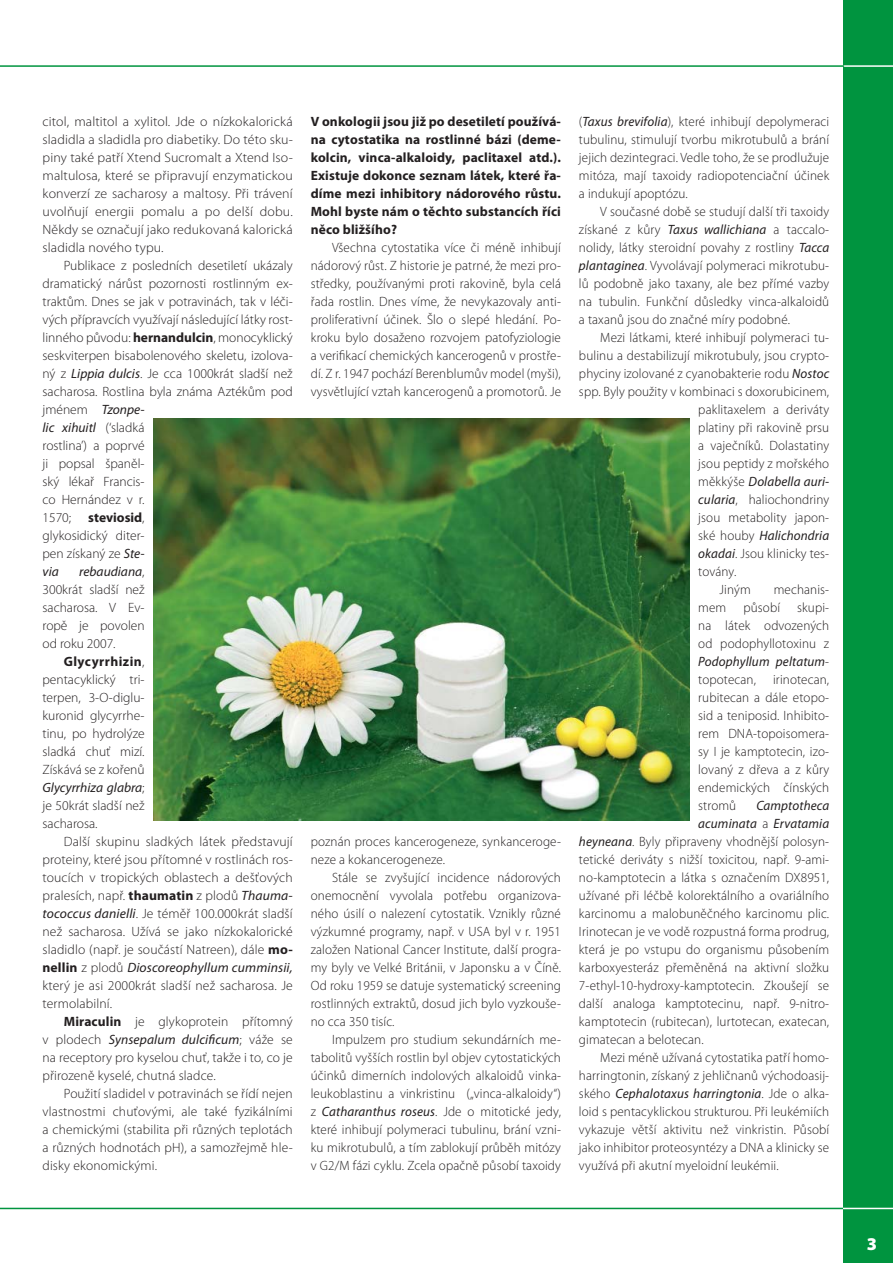
<style>
.page{position:relative;width:893px;height:1263px;background:#fff}
.page>*{position:absolute;margin:0;border:0;box-sizing:border-box;transform-origin:0 0}
.t1{font:900 18px "Myriad Pro";color:#fff}
.t2{font:300 13.5px/18px "Myriad Pro";letter-spacing:.01em;color:#231f20;text-align:justify}
.t3{font:700 13.5px/18px "Myriad Pro";letter-spacing:.01em;color:#231f20;text-align:justify}
.t4{font:italic 13.5px "Myriad Pro";letter-spacing:.01em;color:#231f20}
.s1{font-weight:700}
.s2{font-weight:400;font-style:italic}
.s3{font-weight:300;font-style:normal}
</style>
<div class="page">
<div style="left:844px;top:0;width:49px;height:1263px;background:#00943f"></div>
<hr style="left:0;top:65px;width:893px;height:2px;background:#fff">
<hr style="left:0;top:65px;width:844px;height:2px;background:#00943f">
<hr style="left:0;top:1208px;width:893px;height:1px;background:#fff">
<hr style="left:0;top:1208px;width:843px;height:1px;background:#00943f">
<img style="left:153px;top:419px;width:537px;height:402px">
<p class="t2" style="left:43px;top:114px;width:252px">citol, maltitol a xylitol. Jde o nízkokalorická sladidla a sladidla pro diabetiky. Do této sku&shy;piny také patří Xtend Sucromalt a Xtend Iso&shy;maltulosa, které se připravují enzymatickou konverzí ze sacharosy a maltosy. Při trávení uvolňují energii pomalu a po delší dobu.<br>Někdy se označují jako redukovaná kalorická sladidla nového typu.</p>
<p class="t2" style="left:43px;top:258px;width:252px;text-align:left;text-indent:21px">Publikace z posledních desetiletí ukázaly dramatický nárůst pozornosti rostlinným ex&shy;traktům. Dnes se jak v potravinách, tak v léči&shy;vých přípravcích využívají následující látky rost&shy;linného původu: <span class="s1">hernandulcin</span>, monocyklický seskviterpen bisabolenového skeletu, izolova&shy;ný z <span class="s2">Lippia dulcis</span>. Je cca 1000krát sladší než sacharosa. Rostlina byla známa Aztékům pod jménem <span class="s2">Tzonpe-<br>lic xihuitl</span> (‘sladká<br>rostlina’) a poprvé<br>ji popsal španěl-<br>ský lékař Francis-<br>co Hernández v r.<br>1570;</p>
<p class="t2" style="left:43px;top:510px;width:104px;text-indent:46px"><span class="s1">steviosid</span>, glykosidický diter&shy;pen získaný ze <span class="s2">Ste&shy;via</span></p>
<p class="t2" style="left:43px;top:564px;width:104px;text-indent:37px"><span class="s2">rebaudiana</span>, 300krát sladší než sacharosa. V Ev&shy;ropě je povolen od roku 2007.</p>
<p class="t2" style="left:43px;top:654px;width:104px;text-indent:21px"><span class="s1">Glycyrrhizin</span>, pentacyklický tri&shy;terpen, 3-O-diglu&shy;kuronid glycyrrhe&shy;tinu, po hydrolýze sladká chuť mizí.<br>Získává se z kořenů <span class="s2">Glycyrrhiza glabra</span>; je 50krát sladší než sacharosa.</p>
<p class="t2" style="left:43px;top:834px;width:252px;text-indent:21px">Další skupinu sladkých látek představují proteiny, které jsou přítomné v rostlinách ros&shy;toucích v tropických oblastech a dešťových pralesích, např. <span class="s1">thaumatin</span> z plodů <span class="s2">Thauma&shy;tococcus danielli</span>. Je téměř 100.000krát sladší než sacharosa. Užívá se jako nízkokalorické sladidlo (např. je součástí Natreen), dále <span class="s1">mo&shy;nellin</span> z plodů <span class="s2">Dioscoreophyllum cumminsii, </span>který je asi 2000krát sladší než sacharosa. Je termolabilní.</p>
<p class="t2" style="left:43px;top:1014px;width:252px;text-indent:21px"><span class="s1">Miraculin</span> je glykoprotein přítomný v plodech <span class="s2">Synsepalum dulcificum</span>; váže se na receptory pro kyselou chuť, takže i to, co je přirozeně kyselé, chutná sladce.</p>
<p class="t2" style="left:43px;top:1086px;width:252px;text-indent:21px">Použití sladidel v potravinách se řídí nejen vlastnostmi chuťovými, ale také fyzikálními a chemickými (stabilita při různých teplotách a různých hodnotách pH), a samozřejmě hle&shy;disky ekonomickými.</p>
<p class="t3" style="left:311px;top:114px;width:252px">V onkologii jsou již po desetiletí používá&shy;na cytostatika na rostlinné bázi (deme&shy;kolcin, vinca-alkaloidy, paclitaxel atd.).<br>Existuje dokonce seznam látek, které řa&shy;díme mezi inhibitory nádorového růstu.<br>Mohl byste nám o těchto substancích říci něco bližšího?</p>
<p class="t2" style="left:311px;top:240px;width:252px;text-indent:21px">Všechna cytostatika více či méně inhibují nádorový růst. Z historie je patrné, že mezi pro&shy;středky, používanými proti rakovině, byla celá řada rostlin. Dnes víme, že nevykazovaly anti&shy;proliferativní účinek. Šlo o slepé hledání. Po&shy;kroku bylo dosaženo rozvojem patofyziologie a verifikací chemických kancerogenů v prostře&shy;dí. Z r. 1947 pochází Berenblumův model (myši), vysvětlující vztah kancerogenů a promotorů. Je</p>
<p class="t2" style="left:311px;top:834px;width:252px">poznán proces kancerogeneze, synkanceroge&shy;neze a kokancerogeneze.</p>
<p class="t2" style="left:311px;top:870px;width:252px;text-indent:21px">Stále se zvyšující incidence nádorových onemocnění vyvolala potřebu organizova&shy;ného úsilí o nalezení cytostatik. Vznikly různé výzkumné programy, např. v USA byl v r. 1951 založen National Cancer Institute, další progra&shy;my byly ve Velké Británii, v Japonsku a v Číně.<br>Od roku 1959 se datuje systematický screening rostlinných extraktů, dosud jich bylo vyzkouše&shy;no cca 350 tisíc.</p>
<p class="t2" style="left:311px;top:1032px;width:252px;text-indent:21px">Impulzem pro studium sekundárních me&shy;tabolitů vyšších rostlin byl objev cytostatických účinků dimerních indolových alkaloidů vinka&shy;leukoblastinu a vinkristinu („vinca-alkaloidy“) z <span class="s2">Catharanthus roseus</span>. Jde o mitotické jedy, které inhibují polymeraci tubulinu, brání vzni&shy;ku mikrotubulů, a tím zablokují průběh mitózy v G2/M fázi cyklu. Zcela opačně působí taxoidy</p>
<p class="t2" style="left:579px;top:114px;width:252px">(<span class="s2">Taxus brevifolia</span>), které inhibují depolymeraci tubulinu, stimulují tvorbu mikrotubulů a brání jejich dezintegraci. Vedle toho, že se prodlužuje mitóza, mají taxoidy radiopotenciační účinek a indukují apoptózu.</p>
<p class="t2" style="left:579px;top:204px;width:252px;text-indent:21px">V současné době se studují další tři taxoidy získané z kůry <span class="s2">Taxus wallichiana</span> a taccalo&shy;nolidy, látky steroidní povahy z rostliny <span class="s2">Tacca plantaginea</span>. Vyvolávají polymeraci mikrotubu&shy;lů podobně jako taxany, ale bez přímé vazby na tubulin. Funkční důsledky vinca-alkaloidů a taxanů jsou do značné míry podobné.</p>
<p class="t2" style="left:600px;top:330px;width:230px">Mezi látkami, které inhibují polymeraci tu-</p>
<p class="t2" style="left:579px;top:348px;width:252px">bulinu a destabilizují mikrotubuly, jsou crypto-</p>
<p class="t2" style="left:579px;top:366px;width:252px">phyciny izolované z cyanobakterie rodu <span class="s2">Nostoc</span></p>
<p class="t2" style="left:579px;top:384px;width:252px">spp. Byly použity v kombinaci s doxorubicinem,</p>
<p class="t2" style="left:698px;top:402px;width:132px">paklitaxelem a deriváty</p>
<p class="t2" style="left:698px;top:420px;width:132px">platiny při rakovině prsu</p>
<p class="t2" style="left:698px;top:438px;width:132px">a vaječníků. Dolastatiny</p>
<p class="t2" style="left:698px;top:456px;width:132px">jsou peptidy z mořského</p>
<p class="t4" style="left:698px;top:476px;width:132px"><span class="s3">měkkýše</span> Dolabella auri-</p>
<p class="t2" style="left:698px;top:492px;width:132px"><span class="s2">cularia</span>, haliochondriny</p>
<p class="t2" style="left:698px;top:510px;width:132px">jsou metabolity japon-</p>
<p class="t4" style="left:698px;top:530px;width:132px"><span class="s3">ské houby</span> Halichondria</p>
<p class="t2" style="left:698px;top:546px;width:132px"><span class="s2">okadai</span>. Jsou klinicky tes-</p>
<p class="t2" style="left:698px;top:564px;width:40px">továny.</p>
<p class="t2" style="left:720px;top:582px;width:33px">Jiným</p>
<p class="t2" style="left:774px;top:582px;width:57px">mechanis-</p>
<p class="t2" style="left:698px;top:600px;width:30px">mem</p>
<p class="t2" style="left:743px;top:600px;width:38px">působí</p>
<p class="t2" style="left:698px;top:600px;width:132px;text-indent:99px">skupi&shy;na látek odvozených od podophyllotoxinu z <span class="s2">Podophyllum peltatum&shy;</span>topotecan,</p>
<p class="t2" style="left:698px;top:672px;width:132px;text-indent:75px">irinotecan, rubitecan a dále etopo&shy;sid a teniposid. Inhibito&shy;rem DNA-topoisomera&shy;sy I je kamptotecin, izo&shy;lovaný z dřeva a z kůry endemických čínských stromů</p>
<p class="t4" style="left:756px;top:800px;width:74px">Camptotheca</p>
<p class="t4" style="left:698px;top:818px;width:132px">acuminata <span class="s3">a</span> Ervatamia</p>
<p class="t2" style="left:579px;top:834px;width:252px"><span class="s2">heyneana</span>. Byly připraveny vhodnější polosyn-</p>
<p class="t2" style="left:579px;top:852px;width:252px">tetické deriváty s nižší toxicitou, např. 9-ami-</p>
<p class="t2" style="left:579px;top:870px;width:252px">no-kamptotecin a látka s označením DX8951,</p>
<p class="t2" style="left:579px;top:888px;width:252px">užívané při léčbě kolorektálního a ovariálního</p>
<p class="t2" style="left:579px;top:906px;width:252px">karcinomu a malobuněčného karcinomu plic.</p>
<p class="t2" style="left:579px;top:924px;width:252px">Irinotecan je ve vodě rozpustná forma prodrug,</p>
<p class="t2" style="left:579px;top:942px;width:252px">která je po vstupu do organismu působením</p>
<p class="t2" style="left:579px;top:960px;width:252px">karboxyesteráz přeměněná na aktivní složku</p>
<p class="t2" style="left:579px;top:978px;width:252px">7-ethyl-10-hydroxy-kamptotecin. Zkoušejí se</p>
<p class="t2" style="left:579px;top:996px;width:252px">další analoga kamptotecinu, např. 9-nitro-</p>
<p class="t2" style="left:579px;top:1014px;width:252px">kamptotecin (rubitecan), lurtotecan, exatecan,</p>
<p class="t2" style="left:579px;top:1032px;width:126px">gimatecan a belotecan.</p>
<p class="t2" style="left:600px;top:1050px;width:230px">Mezi méně užívaná cytostatika patří homo-</p>
<p class="t2" style="left:579px;top:1068px;width:252px">harringtonin, získaný z jehličnanů východoasij-</p>
<p class="t4" style="left:579px;top:1088px;width:252px"><span class="s3">ského</span> Cephalotaxus harringtonia<span class="s3">. Jde o alka-</span></p>
<p class="t2" style="left:579px;top:1104px;width:252px">loid s pentacyklickou strukturou. Při leukémiích</p>
<p class="t2" style="left:579px;top:1122px;width:252px">vykazuje větší aktivitu než vinkristin. Působí</p>
<p class="t2" style="left:579px;top:1140px;width:252px">jako inhibitor proteosyntézy a DNA a klinicky se</p>
<p class="t2" style="left:579px;top:1158px;width:201px">využívá při akutní myeloidní leukémii.</p>
<h1 class="t1" style="left:867px;top:1237px;width:12px">3</h1>
</div>
